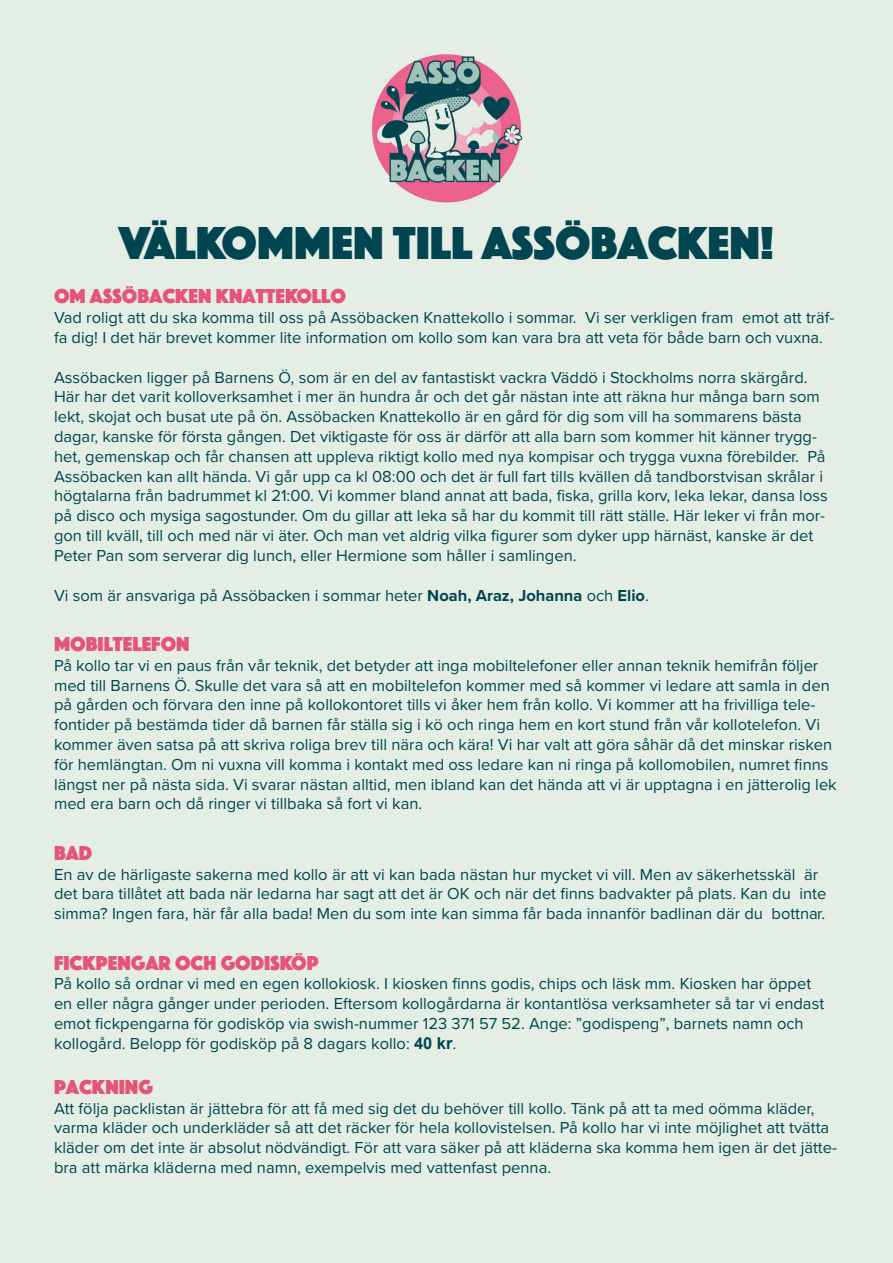
<style>
.page{position:relative;width:893px;height:1263px;background:#e4eee5}
.page>*{position:absolute;margin:0;border:0;box-sizing:border-box;transform-origin:0 0}
.t1{font:48px "Phosphate Solid";color:#014550}
.t2{font:21px "Phosphate Solid";color:#e65478}
.t3{font:16.5px/19.8px "Proxima Nova";color:#014550}
.s1{font-weight:700}
.s2{font-family:"Arial";font-weight:700}
</style>
<div class="page">
<img style="left:366px;top:54px;width:161px;height:149px">
<p class="t1" style="left:119px;top:209px;width:657px">VÄLKOMMEN TILL ASSÖBACKEN!</p>
<p class="t2" style="left:54px;top:281px;width:293px">OM ASSÖBACKEN KNATTEKOLLO</p>
<p class="t3" style="left:54px;top:307px;width:782px">Vad roligt att du ska komma till oss på Assöbacken Knattekollo i sommar. Vi ser verkligen fram emot att träf&shy;fa dig! I det här brevet kommer lite information om kollo som kan vara bra att veta för både barn och vuxna.</p>
<p class="t3" style="left:54px;top:367px;width:775px">Assöbacken ligger på Barnens Ö, som är en del av fantastiskt vackra Väddö i Stockholms norra skärgård.<br>Här har det varit kolloverksamhet i mer än hundra år och det går nästan inte att räkna hur många barn som lekt, skojat och busat ute på ön. Assöbacken Knattekollo är en gård för dig som vill ha sommarens bästa dagar, kanske för första gången. Det viktigaste för oss är därför att alla barn som kommer hit känner trygg&shy;het, gemenskap och får chansen att uppleva riktigt kollo med nya kompisar och trygga vuxna förebilder. På Assöbacken kan allt hända. Vi går upp ca kl 08:00 och det är full fart tills kvällen då tandborstvisan skrålar i högtalarna från badrummet kl 21:00. Vi kommer bland annat att bada, fiska, grilla korv, leka lekar, dansa loss på disco och mysiga sagostunder. Om du gillar att leka så har du kommit till rätt ställe. Här leker vi från mor&shy;gon till kväll, till och med när vi äter. Och man vet aldrig vilka figurer som dyker upp härnäst, kanske är det Peter Pan som serverar dig lunch, eller Hermione som håller i samlingen.</p>
<p class="t3" style="left:54px;top:584px;width:596px">Vi som är ansvariga på Assöbacken i sommar heter <span class="s1">Noah, Araz, Johanna</span> och <span class="s1">Elio</span>.</p>
<p class="t2" style="left:54px;top:629px;width:137px">MOBILTELEFON</p>
<p class="t3" style="left:54px;top:655px;width:784px">På kollo tar vi en paus från vår teknik, det betyder att inga mobiltelefoner eller annan teknik hemifrån följer med till Barnens Ö. Skulle det vara så att en mobiltelefon kommer med så kommer vi ledare att samla in den på gården och förvara den inne på kollokontoret tills vi åker hem från kollo. Vi kommer att ha frivilliga tele&shy;fontider på bestämda tider då barnen får ställa sig i kö och ringa hem en kort stund från vår kollotelefon. Vi kommer även satsa på att skriva roliga brev till nära och kära! Vi har valt att göra såhär då det minskar risken för hemlängtan. Om ni vuxna vill komma i kontakt med oss ledare kan ni ringa på kollomobilen, numret finns längst ner på nästa sida. Vi svarar nästan alltid, men ibland kan det hända att vi är upptagna i en jätterolig lek med era barn och då ringer vi tillbaka så fort vi kan.</p>
<p class="t2" style="left:54px;top:838px;width:40px">BAD</p>
<p class="t3" style="left:54px;top:863px;width:774px">En av de härligaste sakerna med kollo är att vi kan bada nästan hur mycket vi vill. Men av säkerhetsskäl är det bara tillåtet att bada när ledarna har sagt att det är OK och när det finns badvakter på plats. Kan du inte simma? Ingen fara, här får alla bada! Men du som inte kan simma får bada innanför badlinan där du bottnar.</p>
<p class="t2" style="left:54px;top:947px;width:266px">FICKPENGAR OCH GODISKÖP</p>
<p class="t3" style="left:54px;top:973px;width:772px">På kollo så ordnar vi med en egen kollokiosk. I kiosken finns godis, chips och läsk mm. Kiosken har öppet en eller några gånger under perioden. Eftersom kollogårdarna är kontantlösa verksamheter så tar vi endast emot fickpengarna för godisköp via swish-nummer 123 371 57 52. Ange: ”godispeng”, barnets namn och kollogård. Belopp för godisköp på 8 dagars kollo: <span class="s2">40 kr</span>.</p>
<p class="t2" style="left:54px;top:1072px;width:100px">PACKNING</p>
<p class="t3" style="left:54px;top:1097px;width:784px">Att följa packlistan är jättebra för att få med sig det du behöver till kollo. Tänk på att ta med oömma kläder, varma kläder och underkläder så att det räcker för hela kollovistelsen. På kollo har vi inte möjlighet att tvätta kläder om det inte är absolut nödvändigt. För att vara säker på att kläderna ska komma hem igen är det jätte&shy;bra att märka kläderna med namn, exempelvis med vattenfast penna.</p>
</div>
